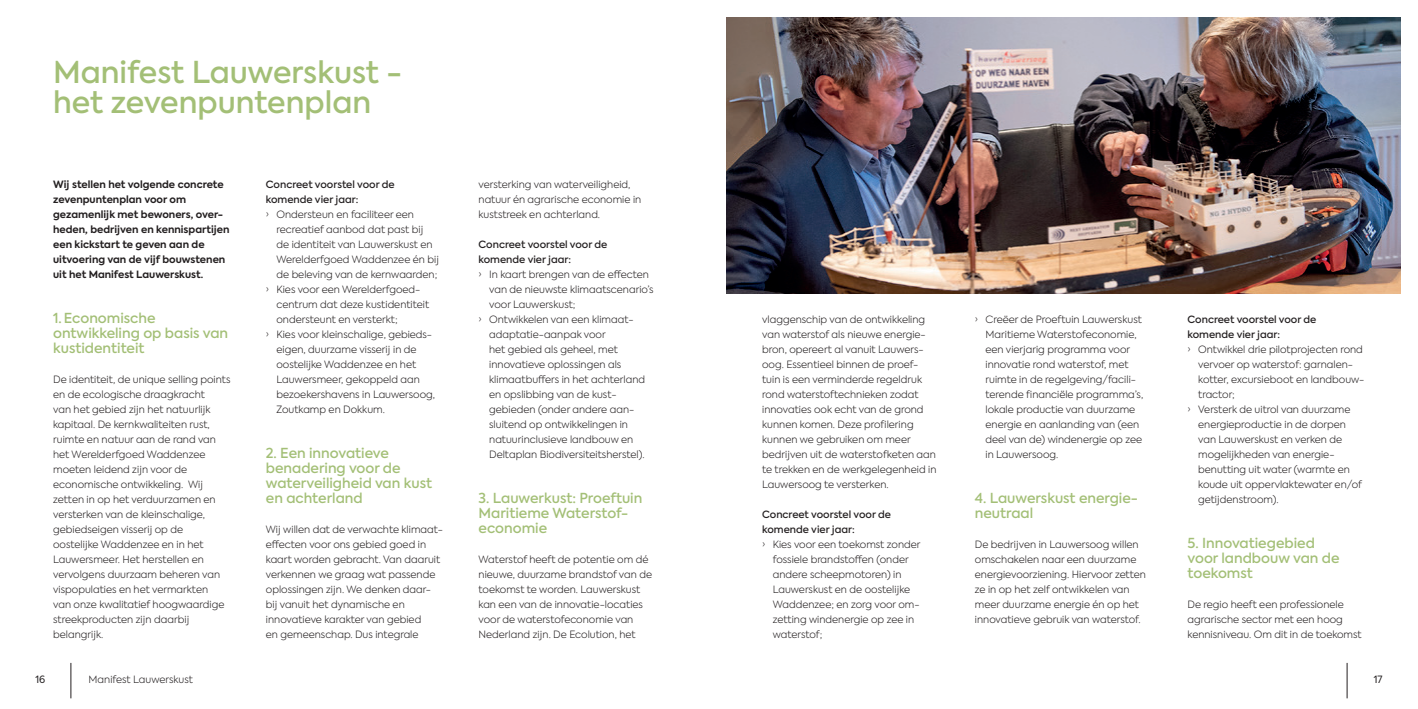
<style>
.page{position:relative;width:1418px;height:709px;background:#fff}
.page>*{position:absolute;margin:0;border:0;box-sizing:border-box;transform-origin:0 0}
.t1{font:500 30px/30px "Axiforma";color:#a3bf76}
.t2{font:500 13.75px/15px "Axiforma";color:#a3bf76}
.t3{font:300 10px/15px "Axiforma";color:#231f20}
.t4{font:700 10px/15px "Axiforma";color:#231f20}
.t5{font:500 10px/15px "Axiforma";color:#231f20}
.t6{font:10px "Axiforma";color:#231f20}
</style>
<div class="page">
<hr style="left:71px;top:663px;width:1px;height:35px;background:#231f20">
<hr style="left:1346px;top:663px;width:1px;height:35px;background:#231f20">
<img style="left:726px;top:18px;width:674px;height:275px">
<h1 class="t1" style="left:53px;top:58px;width:350px">Manifest Lauwerskust - het zevenpuntenplan</h1>
<p class="t4" style="left:53px;top:177px;width:178px">Wij stellen het volgende concrete zevenpuntenplan voor om gezamenlijk met bewoners, over&shy;heden, bedrijven en kennispartijen een kickstart te geven aan de uitvoering van de vijf bouwstenen uit het Manifest Lauwerskust.</p>
<h2 class="t2" style="left:53px;top:311px;width:176px">1.Economische ontwikkeling op basis van kustidentiteit</h2>
<p class="t3" style="left:53px;top:372px;width:179px">De identiteit, de unique selling points en de ecologische draagkracht<br>van het gebied zijn het natuurlijk kapitaal. De kernkwaliteiten rust, ruimte en natuur aan de rand van het Werelderfgoed Waddenzee moeten leidend zijn voor de economische ontwikkeling. Wij zetten in op het verduurzamen en versterken van de kleinschalige, gebiedseigen visserij op de oostelijke Waddenzee en in het<br>Lauwersmeer. Het herstellen en vervolgens duurzaam beheren van vispopulaties en het vermarkten<br>van onze kwalitatief hoogwaardige streekproducten zijn daarbij belangrijk.</p>
<p class="t5" style="left:266px;top:177px;width:130px">Concreet voorstel voor de komende vier jaar:</p>
<p class="t3" style="left:266px;top:207px;width:150px">› Ondersteun en faciliteer een</p>
<p class="t3" style="left:276px;top:222px;width:149px">recreatief aanbod dat past bij</p>
<p class="t3" style="left:276px;top:237px;width:157px">de identiteit van Lauwerskust en</p>
<p class="t3" style="left:276px;top:252px;width:164px">Werelderfgoed Waddenzee én bij</p>
<p class="t3" style="left:276px;top:267px;width:162px">de beleving van de kernwaarden;</p>
<p class="t3" style="left:266px;top:282px;width:155px">› Kies voor een Werelderfgoed-</p>
<p class="t3" style="left:276px;top:297px;width:154px">centrum dat deze kustidentiteit</p>
<p class="t3" style="left:276px;top:312px;width:123px">ondersteunt en versterkt;</p>
<p class="t3" style="left:266px;top:327px;width:166px">› Kies voor kleinschalige, gebieds-</p>
<p class="t3" style="left:276px;top:342px;width:142px">eigen, duurzame visserij in de</p>
<p class="t3" style="left:276px;top:357px;width:141px">oostelijke Waddenzee en het</p>
<p class="t3" style="left:276px;top:372px;width:145px">Lauwersmeer, gekoppeld aan</p>
<p class="t3" style="left:276px;top:387px;width:160px">bezoekershavens in Lauwersoog,</p>
<p class="t3" style="left:276px;top:402px;width:110px">Zoutkamp en Dokkum.</p>
<h2 class="t2" style="left:266px;top:446px;width:168px">2. Een innovatieve benadering voor de waterveiligheid van kust en achterland</h2>
<p class="t3" style="left:266px;top:522px;width:177px">Wij willen dat de verwachte klimaat&shy;effecten voor ons gebied goed in kaart worden gebracht. Van daaruit verkennen we graag wat passende oplossingen zijn. We denken daar&shy;bij vanuit het dynamische en innovatieve karakter van gebied<br>en gemeenschap. Dus integrale</p>
<p class="t3" style="left:478px;top:177px;width:164px">versterking van waterveiligheid, natuur én agrarische economie in kuststreek en achterland.</p>
<p class="t5" style="left:478px;top:237px;width:130px">Concreet voorstel voor de komende vier jaar:</p>
<p class="t3" style="left:478px;top:267px;width:172px">› In kaart brengen van de effecten</p>
<p class="t3" style="left:489px;top:282px;width:166px">van de nieuwste klimaatscenario’s</p>
<p class="t3" style="left:489px;top:297px;width:88px">voor Lauwerskust;</p>
<p class="t3" style="left:478px;top:312px;width:155px">› Ontwikkelen van een klimaat-</p>
<p class="t3" style="left:489px;top:327px;width:118px">adaptatie-aanpak voor</p>
<p class="t3" style="left:489px;top:342px;width:130px">het gebied als geheel, met</p>
<p class="t3" style="left:489px;top:357px;width:134px">innovatieve oplossingen als</p>
<p class="t3" style="left:489px;top:372px;width:157px">klimaatbuffers in het achterland</p>
<p class="t3" style="left:489px;top:387px;width:126px">en opslibbing van de kust--</p>
<p class="t3" style="left:489px;top:402px;width:145px">gebieden (onder andere aan-</p>
<p class="t3" style="left:489px;top:417px;width:140px">sluitend op ontwikkelingen in</p>
<p class="t3" style="left:489px;top:432px;width:146px">natuurinclusieve landbouw en</p>
<p class="t3" style="left:489px;top:447px;width:157px">Deltaplan Biodiversiteitsherstel).</p>
<h2 class="t2" style="left:478px;top:491px;width:165px">3. Lauwerkust: Proeftuin<br>Maritieme Waterstof&shy;economie</h2>
<p class="t3" style="left:478px;top:552px;width:175px">Waterstof heeft de potentie om dé nieuwe, duurzame brandstof van de toekomst te worden. Lauwerskust kan een van de innovatie-locaties voor de waterstofeconomie van Nederland zijn. De Ecolution, het</p>
<p class="t3" style="left:762px;top:312px;width:176px">vlaggenschip van de ontwikkeling van waterstof als nieuwe energie--- bron, opereert al vanuit Lauwers&shy;oog. Essentieel binnen de proef--<br>tuin is een verminderde regeldruk rond waterstoftechnieken zodat innovaties ook echt van de grond kunnen komen. Deze profilering kunnen we gebruiken om meer bedrijven uit de waterstofeten aan te trekken en de werkgelegenheid in<br>Lauwersoog te versterken.</p>
<p class="t5" style="left:762px;top:507px;width:130px">Concreet voorstel voor de komende vier jaar:</p>
<p class="t3" style="left:772px;top:537px;width:149px;text-indent:-11px">› Kies voor een toekomst zonder fossiele brandstoffen (onder andere scheepmotoren) in<br>Lauwerskust en de oostelijke<br>Waddenzee; en zorg voor om&shy;zetting windenergie op zee in waterstof;</p>
<p class="t3" style="left:985px;top:312px;width:159px;text-indent:-11px">› Creëer de Proeftuin Lauwerskust<br>Maritieme Waterstofeconomie, een vierjarig programma voor innovatie rond waterstof, met ruimte in de regelgeving/facili&shy;terende financiële programma’s, lokale productie van duurzame energie en aanlanding van (een deel van de) windenergie op zee in Lauwersoog.</p>
<h2 class="t2" style="left:974px;top:491px;width:163px">4. Lauwerskust energie&shy;neutraal</h2>
<p class="t3" style="left:974px;top:537px;width:173px">De bedrijven in Lauwersoog willen omschakelen naar een duurzame energievoorziening. Hiervoor zetten ze in op het zelf ontwikkelen van meer duurzame energie én op het innovatieve gebruik van waterstof.</p>
<p class="t5" style="left:1187px;top:312px;width:130px">Concreet voorstel voor de komende vier jaar:</p>
<p class="t3" style="left:1187px;top:342px;width:177px">› Ontwikkel drie pilotprojecten rond</p>
<p class="t3" style="left:1198px;top:357px;width:155px">vervoer op waterstof: garnalen-</p>
<p class="t3" style="left:1198px;top:372px;width:166px">kotter, excursieboot en landbouw-</p>
<p class="t3" style="left:1198px;top:387px;width:38px">tractor;</p>
<p class="t3" style="left:1187px;top:402px;width:164px">› Versterk de uitrol van duurzame</p>
<p class="t3" style="left:1198px;top:417px;width:149px">energieproductie in de dorpen</p>
<p class="t3" style="left:1198px;top:432px;width:146px">van Lauwerskust en verken de</p>
<p class="t3" style="left:1198px;top:447px;width:136px">mogelijkheden van energie-</p>
<p class="t3" style="left:1198px;top:462px;width:153px">benutting uit water (warmte en</p>
<p class="t3" style="left:1198px;top:477px;width:166px">koude uit oppervlaktewater en/of</p>
<p class="t3" style="left:1198px;top:492px;width:82px">getijdenstroom).</p>
<h2 class="t2" style="left:1187px;top:536px;width:154px">5. Innovatiegebied voor landbouw van de toekomst</h2>
<p class="t3" style="left:1187px;top:597px;width:176px">De regio heeft een professionele agrarische sector met een hoog kennisniveau. Om dit in de toekomst</p>
<p class="t6" style="left:35px;top:673px;width:11px">16</p>
<p class="t3" style="left:89px;top:672px;width:106px">Manifest Lauwerskust</p>
<p class="t6" style="left:1373px;top:673px;width:10px">17</p>
</div>
